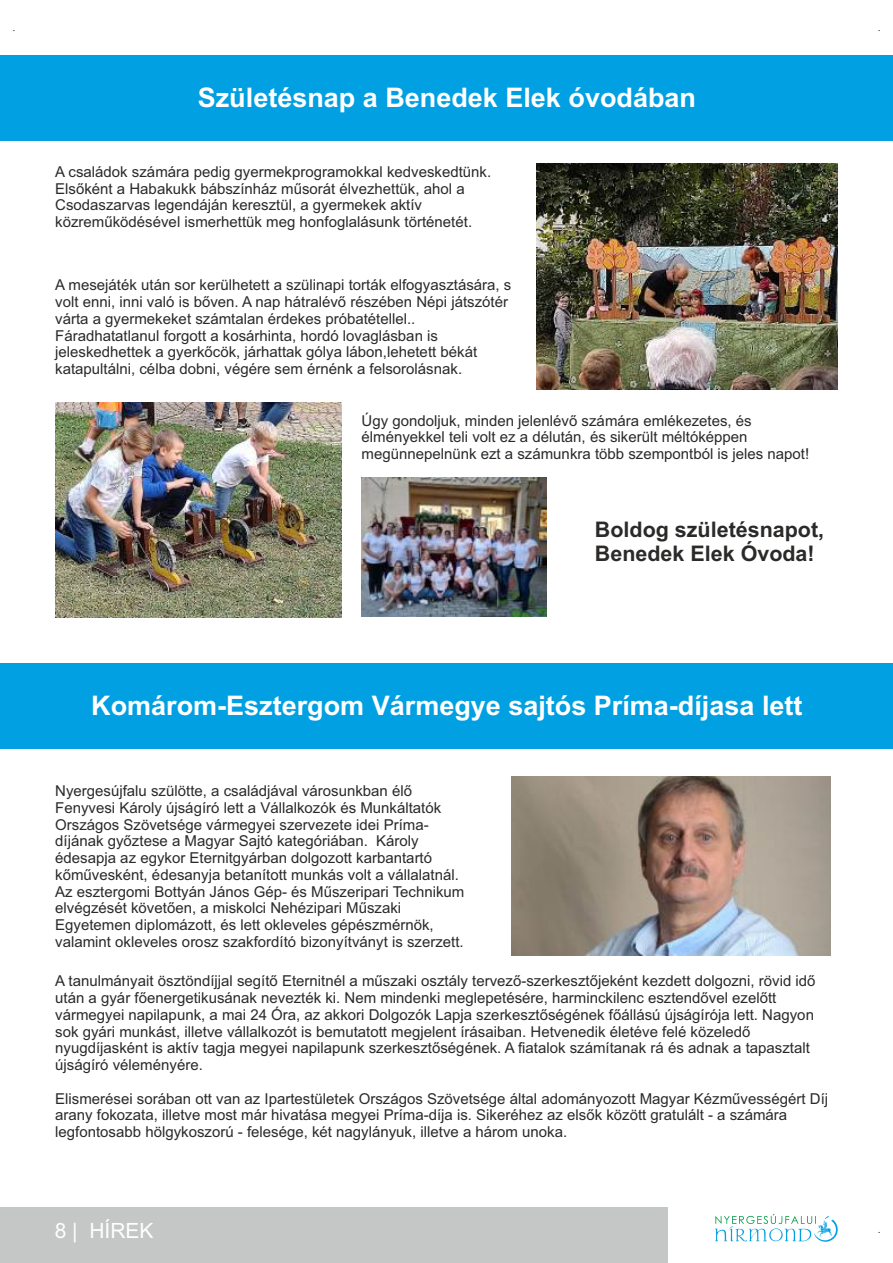
<style>
.page{position:relative;width:893px;height:1263px;background:#fff}
.page>*{position:absolute;margin:0;border:0;box-sizing:border-box;transform-origin:0 0}
.t1{font:700 27px "Arial";color:#fefefe}
.t2{font:700 21.45px/24px "Arial";color:#2b2a29}
.t3{font:21px "Arial";color:#fefefe}
.t4{font:15px/16.8px "Arial";color:#2b2a29}
</style>
<div class="page">
<div style="left:0;top:1208px;width:668px;height:55px;background:#c5c6c6"></div>
<svg style="left:715px;top:1214px;width:123px;height:28px"></svg>
<div style="left:0;top:55px;width:893px;height:85px;background:#00a0e3"></div>
<div style="left:0;top:663px;width:893px;height:85px;background:#00a0e3"></div>
<img style="left:536px;top:163px;width:302px;height:226px">
<img style="left:55px;top:403px;width:286px;height:214px">
<img style="left:362px;top:477px;width:184px;height:140px">
<img style="left:512px;top:777px;width:318px;height:179px">
<h1 class="t1" style="left:198px;top:88px;width:500px">Születésnap a Benedek Elek óvodában</h1>
<p class="t4" style="left:55px;top:164px;width:438px">A családok számára pedig gyermekprogramokkal kedveskedtünk.<br>Elsőként a Habakukk bábszínház műsorát élvezhettük, ahol a Csodaszarvas legendáján keresztül, a gyermekek aktív közreműködésével ismerhettük meg honfoglalásunk történetét.</p>
<p class="t4" style="left:55px;top:278px;width:458px">A mesejáték után sor kerülhetett a szülinapi torták elfogyasztására, s volt enni, inni való is bőven. A nap hátralévő részében Népi játszótér várta a gyermekeket számtalan érdekes próbatétellel..<br>Fáradhatatlanul forgott a kosárhinta, hordó lovaglásban is jeleskedhettek a gyerkőcök, járhattak gólya lábon,lehetett békát katapultálni, célba dobni, végére sem érnénk a felsorolásnak.</p>
<p class="t4" style="left:362px;top:413px;width:449px">Úgy gondoljuk, minden jelenlévő számára emlékezetes, és élményekkel teli volt ez a délután, és sikerült méltóképpen megünnepelnünk ezt a számunkra több szempontból is jeles napot!</p>
<h2 class="t2" style="left:595px;top:519px;width:231px">Boldog születésnapot,<br>Benedek Elek Óvoda!</h2>
<h1 class="t1" style="left:91px;top:695px;width:713px">Komárom-Esztergom Vármegye sajtós Príma-díjasa lett</h1>
<p class="t4" style="left:55px;top:784px;width:411px">Nyergesújfalu szülötte, a családjával városunkban élő Fenyvesi Károly újságíró lett a Vállalkozók és Munkáltatók Országos Szövetsége vármegyei szervezete idei Príma&shy;díjának győztese a Magyar Sajtó kategóriában. Károly édesapja az egykor Eternitgyárban dolgozott karbantartó kőművesként, édesanyja betanított munkás volt a vállalatnál.<br>Az esztergomi Bottyán János Gép- és Műszeripari Technikum elvégzését követően, a miskolci Nehézipari Műszaki Egyetemen diplomázott, és lett okleveles gépészmérnök, valamint okleveles orosz szakfordító bizonyítványt is szerzett.</p>
<p class="t4" style="left:55px;top:974px;width:762px">A tanulmányait ösztöndíjjal segítő Eternitnél a műszaki osztály tervező-szerkesztőjeként kezdett dolgozni, rövid idő után a gyár főenergetikusának nevezték ki. Nem mindenki meglepetésére, harminckilenc esztendővel ezelőtt vármegyei napilapunk, a mai 24 Óra, az akkori Dolgozók Lapja szerkesztőségének főállású újságírója lett. Nagyon sok gyári munkást, illetve vállalkozót is bemutatott megjelent írásaiban. Hetvenedik életéve felé közeledő nyugdíjasként is aktív tagja megyei napilapunk szerkesztőségének. A fiatalok számítanak rá és adnak a tapasztalt újságíró véleményére.</p>
<p class="t4" style="left:55px;top:1091px;width:774px">Elismerései sorában ott van az Ipartestületek Országos Szövetsége által adományozott Magyar Kézművességért Díj arany fokozata, illetve most már hivatása megyei Príma-díja is. Sikeréhez az elsők között gratulált - a számára legfontosabb hölgykoszorú - felesége, két nagylányuk, illetve a három unoka.</p>
<h3 class="t3" style="left:55px;top:1223px;width:100px">8 | HÍREK</h3>
</div>
